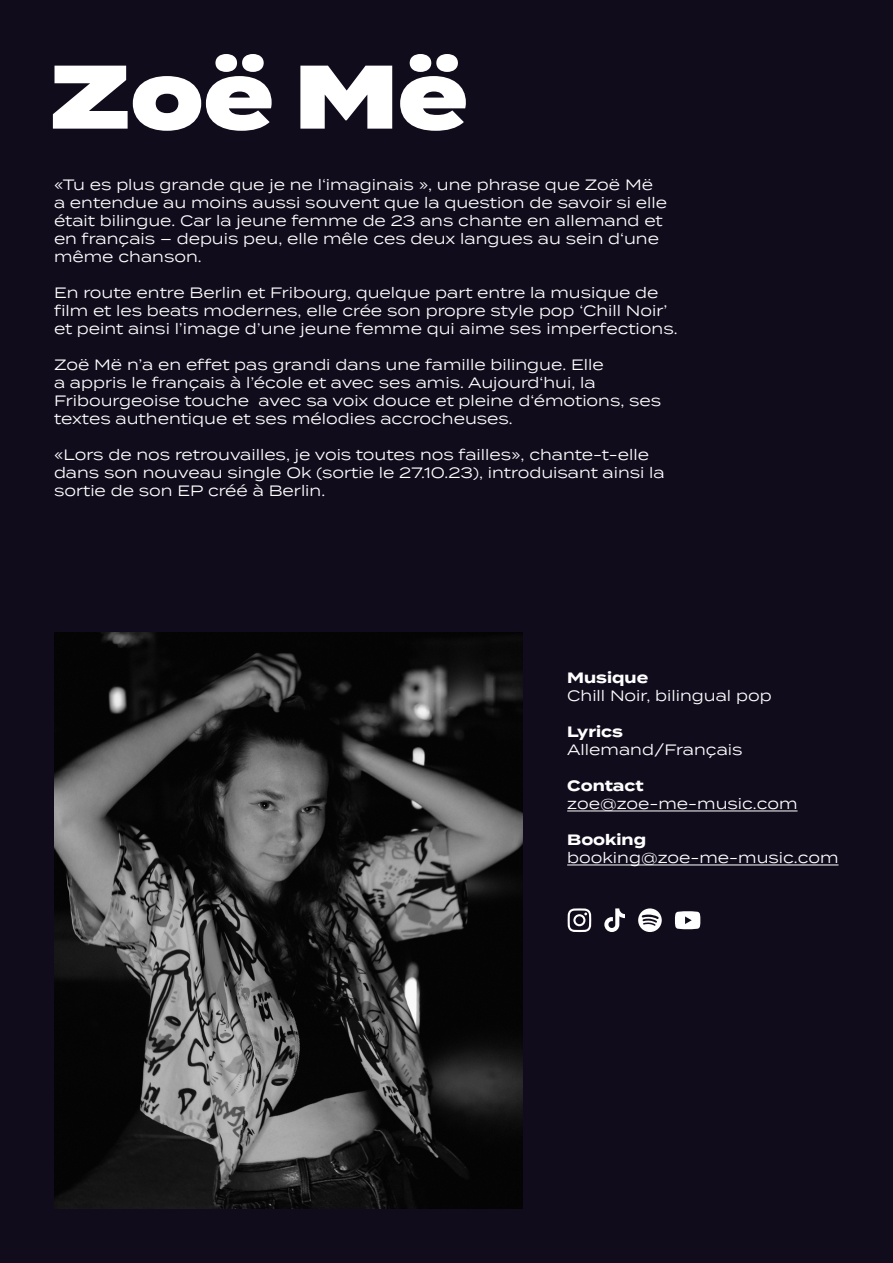
<style>
.page{position:relative;width:893px;height:1263px;background:#110c1c}
.page>*{position:absolute;margin:0;border:0;box-sizing:border-box;transform-origin:0 0}
.t1{font:900 90px "Termina";color:#fff}
.t2{font:15px/18px "Termina";color:#fff}
.t3{font:700 15px "Termina";color:#fff}
</style>
<div class="page">
<img style="left:55px;top:632px;width:467px;height:576px">
<hr style="left:567px;top:810px;width:230px;height:1px;background:#fff">
<hr style="left:567px;top:864px;width:271px;height:1px;background:#fff">
<svg style="left:568px;top:908px;width:23px;height:24px"></svg>
<svg style="left:638px;top:908px;width:24px;height:24px"></svg>
<svg style="left:604px;top:908px;width:21px;height:24px"></svg>
<svg style="left:675px;top:911px;width:26px;height:18px"></svg>
<h1 class="t1" style="left:50px;top:30px;width:420px">Zoë Më</h1>
<p class="t2" style="left:54px;top:175px;width:615px">«Tu es plus grande que je ne l‘imaginais », une phrase que Zoë Më a entendue au moins aussi souvent que la question de savoir si elle était bilingue. Car la jeune femme de 23 ans chante en allemand et en français – depuis peu, elle mêle ces deux langues au sein d‘une même chanson.</p>
<p class="t2" style="left:54px;top:283px;width:625px">En route entre Berlin et Fribourg, quelque part entre la musique de film et les beats modernes, elle crée son propre style pop ‘Chill Noir’ et peint ainsi l’image d’une jeune femme qui aime ses imperfections.</p>
<p class="t2" style="left:54px;top:355px;width:609px">Zoë Më n’a en effet pas grandi dans une famille bilingue. Elle<br>a appris le français à l’école et avec ses amis. Aujourd‘hui, la Fribourgeoise touche avec sa voix douce et pleine d‘émotions, ses textes authentique et ses mélodies accrocheuses.</p>
<p class="t2" style="left:54px;top:445px;width:612px">«Lors de nos retrouvailles, je vois toutes nos failles», chante-t-elle dans son nouveau single Ok (sortie le 27.10.23), introduisant ainsi la sortie de son EP créé à Berlin.</p>
<p class="t3" style="left:567px;top:667px;width:82px">Musique</p>
<p class="t2" style="left:567px;top:686px;width:206px">Chill Noir, bilingual pop</p>
<p class="t3" style="left:567px;top:721px;width:57px">Lyrics</p>
<p class="t2" style="left:567px;top:740px;width:177px">Allemand/Français</p>
<p class="t3" style="left:567px;top:775px;width:78px">Contact</p>
<p class="t2" style="left:567px;top:794px;width:232px">zoe@zoe-me-music.com</p>
<p class="t3" style="left:567px;top:829px;width:80px">Booking</p>
<p class="t2" style="left:567px;top:848px;width:273px">booking@zoe-me-music.com</p>
</div>
